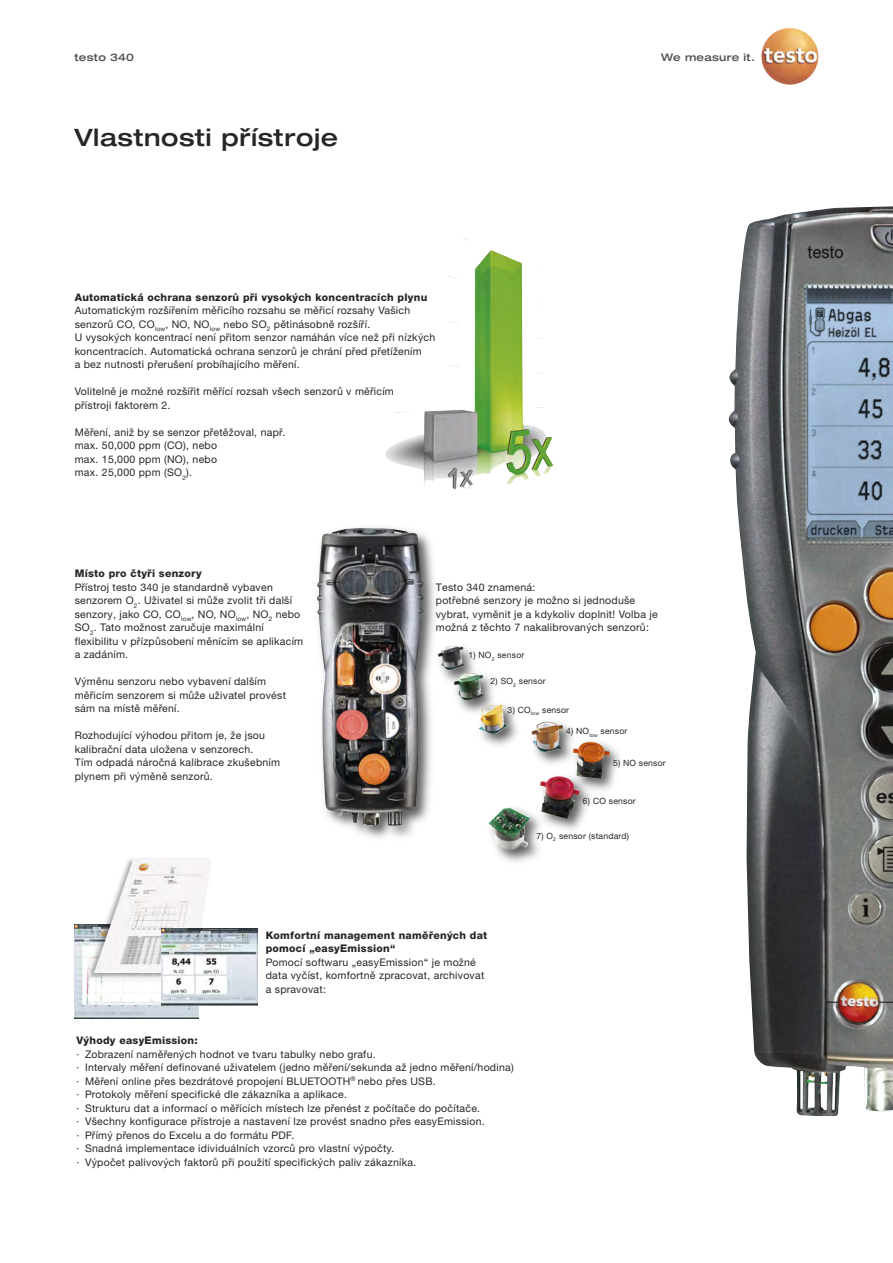
<style>
.page{position:relative;width:893px;height:1263px;background:#fff}
.page>*{position:absolute;margin:0;border:0;box-sizing:border-box;transform-origin:0 0}
.t1{font:500 expanded 24px "Helvetica Neue LTW1 G";letter-spacing:.025em;color:#272627}
.t2{font:10.5px/13.5px "Helvetica Neue LTW1 G";letter-spacing:.025em;color:#272627}
.t3{font:800 10.5px/13.5px "Helvetica Neue LTW1 G";letter-spacing:.025em;color:#272627}
.t4{font:500 expanded 10.5px "Helvetica Neue LTW1 G";letter-spacing:.025em;color:#525152}
.t5{font:8.55px "Helvetica Neue LTW1 G";letter-spacing:.025em;color:#272627}
</style>
<div class="page">
<img style="left:74px;top:925px;width:124px;height:94px">
<img style="left:78px;top:858px;width:143px;height:133px">
<img style="left:94px;top:859px;width:117px;height:114px">
<img style="left:162px;top:929px;width:96px;height:76px">
<img style="left:761px;top:28px;width:57px;height:57px">
<img style="left:385px;top:250px;width:168px;height:234px">
<img style="left:345px;top:535px;width:90px;height:303px">
<img style="left:317px;top:528px;width:107px;height:298px">
<img style="left:488px;top:745px;width:132px;height:117px">
<img style="left:481px;top:721px;width:128px;height:98px">
<img style="left:412px;top:605px;width:105px;height:129px">
<img style="left:438px;top:646px;width:46px;height:54px">
<img style="left:728px;top:206px;width:165px;height:910px">
<p class="t4" style="left:74px;top:54px;width:61px">testo 340</p>
<p class="t4" style="left:661px;top:54px;width:95px">We measure it.</p>
<h1 class="t1" style="left:74px;top:129px;width:265px">Vlastnosti přístroje</h1>
<p class="t3" style="left:75px;top:291px;width:354px">Automatická ochrana senzorů při vysokých koncentracích plynu</p>
<p class="t2" style="left:75px;top:305px;width:362px">Automatickým rozšířením měřicího rozsahu se měřicí rozsahy Vašich senzorů CO, CO<sub>low</sub>, NO, NO<sub>low</sub> nebo SO<sub>2</sub> pětinásobně rozšíří.<br>U vysokých koncentrací není přitom senzor namáhán více než při nízkých koncentracích. Automatická ochrana senzorů je chrání před přetížením<br>a bez nutnosti přerušení probíhajícího měření.</p>
<p class="t2" style="left:75px;top:386px;width:321px">Volitelně je možné rozšířit měřící rozsah všech senzorů v měřicím přístroji faktorem 2.</p>
<p class="t2" style="left:75px;top:426px;width:212px">Měření, aniž by se senzor přetěžoval, např. max. 50,000 ppm (CO), nebo<br>max. 15,000 ppm (NO), nebo<br>max. 25,000 ppm (SO<sub>2</sub>).</p>
<p class="t3" style="left:75px;top:567px;width:129px">Místo pro čtyři senzory</p>
<p class="t2" style="left:75px;top:581px;width:230px">Přístroj testo 340 je standardně vybaven senzorem O<sub>2</sub>. Uživatel si může zvolit tři další senzory, jako CO, CO<sub>low</sub>, NO, NO<sub>low</sub>, NO<sub>2</sub> nebo SO<sub>2</sub>. Tato možnost zaručuje maximální flexibilitu v přízpůsobení měnícím se aplikacím a zadáním.</p>
<p class="t2" style="left:75px;top:676px;width:213px">Výměnu senzoru nebo vybavení dalším měřicím senzorem si může uživatel provést sám na místě měření.</p>
<p class="t2" style="left:75px;top:730px;width:207px">Rozhodující výhodou přitom je, že jsou kalibrační data uložena v senzorech.<br>Tím odpadá náročná kalibrace zkušebním plynem při výměně senzorů.</p>
<p class="t2" style="left:436px;top:581px;width:223px">Testo 340 znamená:<br>potřebné senzory je možno si jednoduše vybrat, vyměnit je a kdykoliv doplnit! Volba je možná z těchto 7 nakalibrovaných senzorů:</p>
<p class="t5" style="left:468px;top:652px;width:57px">1) NO<sub>2</sub> sensor</p>
<p class="t5" style="left:491px;top:678px;width:57px">2) SO<sub>2</sub> sensor</p>
<p class="t5" style="left:508px;top:706px;width:63px">3) CO<sub>low</sub> sensor</p>
<p class="t5" style="left:566px;top:728px;width:63px">4) NO<sub>low</sub> sensor</p>
<p class="t5" style="left:613px;top:760px;width:54px">5) NO sensor</p>
<p class="t5" style="left:583px;top:798px;width:54px">6) CO sensor</p>
<p class="t5" style="left:536px;top:832px;width:94px">7) O<sub>2</sub> sensor (standard)</p>
<p class="t3" style="left:266px;top:929px;width:223px">Komfortní management naměřených dat pomocí „easyEmission“</p>
<p class="t2" style="left:266px;top:956px;width:220px">Pomocí softwaru „easyEmission“ je možné data vyčíst, komfortně zpracovat, archivovat a spravovat:</p>
<p class="t3" style="left:77px;top:1034px;width:123px">Výhody easyEmission:</p>
<p class="t2" style="left:77px;top:1048px;width:439px">· Zobrazení naměřených hodnot ve tvaru tabulky nebo grafu.<br>· Intervaly měření definované uživatelem (jedno měření/sekunda až jedno měření/hodina) · Měření online přes bezdrátové propojení BLUETOOTH<sup>®</sup> nebo přes USB.<br>· Protokoly měření specifické dle zákazníka a aplikace.<br>· Strukturu dat a informací o měřících místech lze přenést z počítače do počítače.<br>· Všechny konfigurace přístroje a nastavení lze provést snadno přes easyEmission.<br>· Přímý přenos do Excelu a do formátu PDF.<br>· Snadná implementace idividuálních vzorců pro vlastní výpočty.<br>· Výpočet palivových faktorů při použití specifických paliv zákazníka.</p>
</div>
